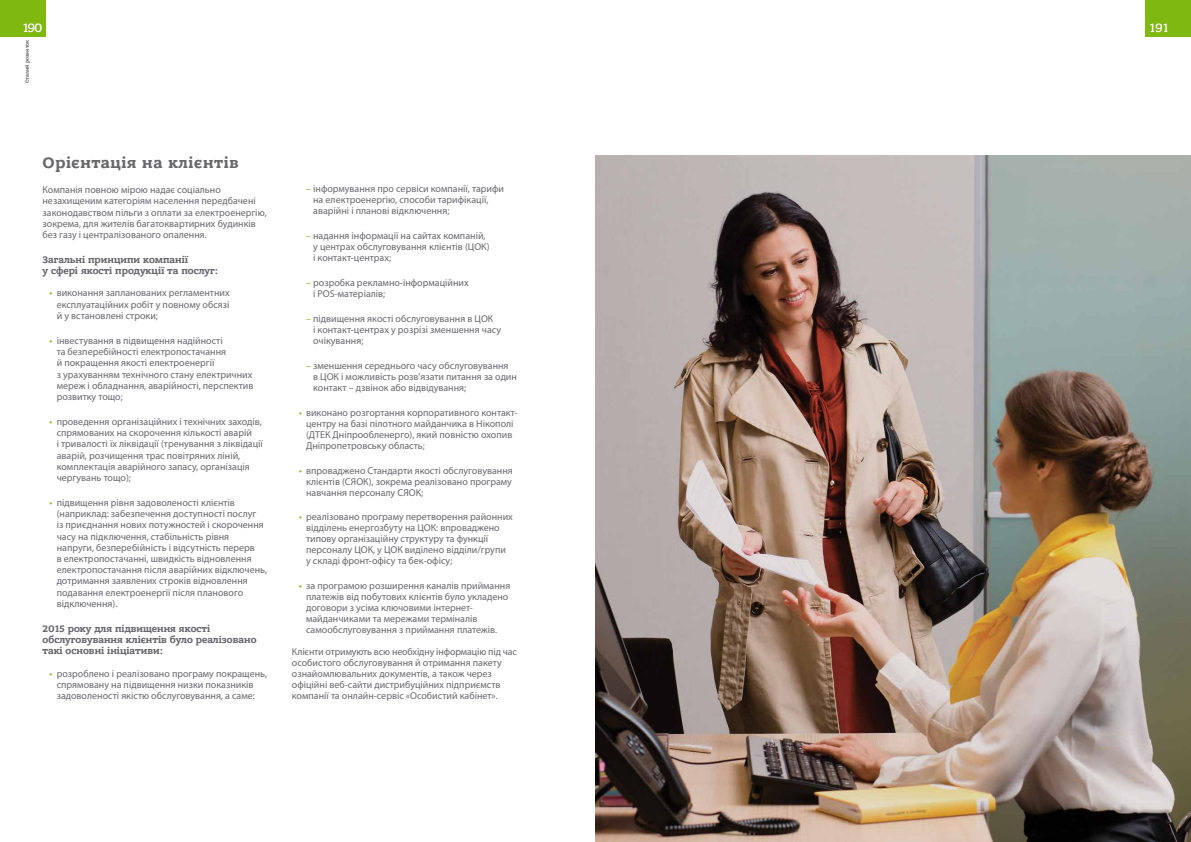
<style>
.page{position:relative;width:1191px;height:842px;background:#fff}
.page>*{position:absolute;margin:0;border:0;box-sizing:border-box;transform-origin:0 0}
.t1{font:700 16px "Bandera Pro";letter-spacing:.04em;color:#68676c}
.t2{font:500 12.8px "Bandera Pro";letter-spacing:-.04em;color:#fff}
.t3{font:10px/11.2px "Myriad Pro";color:#68676c}
.t4{font:700 10px/11.2px "Bandera Pro";color:#68676c}
.t5{font:700 5px "Bandera Pro";color:#68676c}
.s1{color:#80b812}
</style>
<div class="page">
<div style="left:0;top:0;width:45px;height:37px;background:#80b812"></div>
<div style="left:1145px;top:0;width:46px;height:37px;background:#80b812"></div>
<img style="left:595px;top:156px;width:596px;height:686px">
<p class="t2" style="left:23px;top:20px;width:21px">190</p>
<p class="t2" style="left:1149px;top:20px;width:20px">191</p>
<p class="t5" style="left:24px;top:83px;width:45px;rotate:-90deg">Сталий розвиток</p>
<h1 class="t1" style="left:43px;top:153px;width:197px">Орієнтація на клієнтів</h1>
<p class="t3" style="left:43px;top:184px;width:226px">Компанія повною мірою надає соціально незахищеним категоріям населення передбачені законодавством пільги з оплати за електроенергію, зокрема, для жителів багатоквартирних будинків без газу і централізованого опалення.</p>
<p class="t4" style="left:43px;top:254px;width:177px">Загальні принципи компанії<br>у сфері якості продукції та послуг:</p>
<p class="t3" style="left:57px;top:287px;width:174px;text-align:justify;text-indent:-7px"><span class="s1">•</span> виконання запланованих регламентних експлуатаційних робіт у повному обсязі й у встановлені строки;</p>
<p class="t3" style="left:57px;top:335px;width:198px;text-indent:-7px"><span class="s1">•</span> інвестування в підвищення надійності<br>та безперебійності електропостачання<br>й покращення якості електроенергії<br>з урахуванням технічного стану електричних мереж і обладнання, аварійності, перспектив розвитку тощо;</p>
<p class="t3" style="left:57px;top:416px;width:208px;text-indent:-7px"><span class="s1">•</span> проведення організаційних і технічних заходів, спрямованих на скорочення кількості аварій<br>і тривалості їх ліквідації (тренування з ліквідації аварій, розчищення трас повітряних ліній, комплектація аварійного запасу, організація чергувань тощо);</p>
<p class="t3" style="left:57px;top:497px;width:212px;text-indent:-7px"><span class="s1">•</span> підвищення рівня задоволеності клієнтів (наприклад: забезпечення доступності послуг<br>із приєднання нових потужностей і скорочення часу на підключення, стабільність рівня напруги, безперебійність і відсутність перерв<br>в електропостачанні, швидкість відновлення електропостачання після аварійних відключень, дотримання заявлених строків відновлення подавання електроенергії після планового відключення).</p>
<p class="t4" style="left:43px;top:623px;width:215px">2015 року для підвищення якості обслуговування клієнтів було реалізовано такі основні ініціативи:</p>
<p class="t3" style="left:57px;top:667px;width:212px;text-indent:-7px"><span class="s1">•</span> розроблено і реалізовано програму покращень, спрямовану на підвищення низки показників задоволеності якістю обслуговування, а саме:</p>
<p class="t3" style="left:313px;top:183px;width:192px;text-indent:-7px"><span class="s1">–</span> інформування про сервіси компанії, тарифи на електроенергію, способи тарифікації, аварійні і планові відключення;</p>
<p class="t3" style="left:313px;top:230px;width:178px;text-indent:-7px"><span class="s1">–</span> надання інформації на сайтах компаній, у центрах обслуговування клієнтів (ЦОК) і контакт-центрах;</p>
<p class="t3" style="left:313px;top:277px;width:157px;text-indent:-7px"><span class="s1">–</span> розробка рекламно-інформаційних і POS-матеріалів;</p>
<p class="t3" style="left:313px;top:313px;width:189px;text-indent:-7px"><span class="s1">–</span> підвищення якості обслуговування в ЦОК<br>і контакт-центрах у розрізі зменшення часу очікування;</p>
<p class="t3" style="left:313px;top:360px;width:205px;text-indent:-7px"><span class="s1">–</span> зменшення середнього часу обслуговування<br>в ЦОК і можливість розв'язати питання за один контакт – дзвінок або відвідування;</p>
<p class="t3" style="left:306px;top:407px;width:213px;text-indent:-7px"><span class="s1">•</span> виконано розгортання корпоративного контакт&shy;центру на базі пілотного майданчика в Нікополі (ДТЕК Дніпрообленерго), який повністю охопив Дніпропетровську область;</p>
<p class="t3" style="left:306px;top:464px;width:208px;text-align:justify;text-indent:-7px"><span class="s1">•</span> впроваджено Стандарти якості обслуговування клієнтів (СЯОК), зокрема реалізовано програму навчання персоналу СЯОК;</p>
<p class="t3" style="left:306px;top:511px;width:208px;text-indent:-7px"><span class="s1">•</span> реалізовано програму перетворення районних відділень енергозбуту на ЦОК: впроваджено типову організаційну структуру та функції персоналу ЦОК, у ЦОК виділено відділи/групи у складі фронт-офісу та бек-офісу;</p>
<p class="t3" style="left:306px;top:580px;width:206px;text-indent:-7px"><span class="s1">•</span> за програмою розширення каналів приймання платежів від побутових клієнтів було укладено договори з усіма ключовими інтернет&shy;майданчиками та мережами терміналів самообслуговування з приймання платежів.</p>
<p class="t3" style="left:292px;top:646px;width:227px">Клієнти отримують всю необхідну інформацію під час особистого обслуговування й отримання пакету ознайомлювальних документів, а також через офіційні веб-сайти дистрибуційних підприємств компанії та онлайн-сервіс «Особистий кабінет».</p>
</div>
